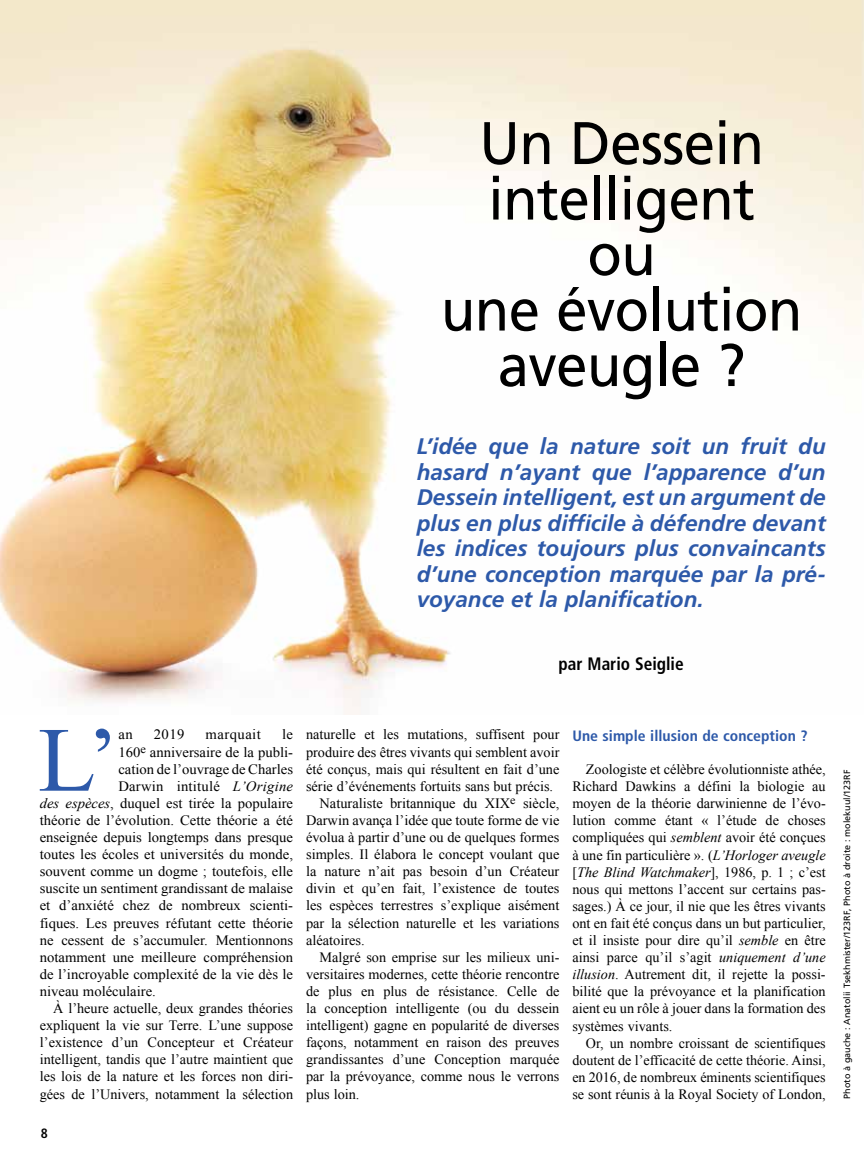
<style>
.page{position:relative;width:864px;height:1161px;background:#fff}
.page>*{position:absolute;margin:0;border:0;box-sizing:border-box;transform-origin:0 0}
.t1{font:91.8px "Times New Roman";color:#2d59a9}
.t2{font:60px/55.5px "Frutiger";letter-spacing:-.01em;color:#000;text-align:center;scale:.94 1}
.t3{font:italic 700 22.5px/25.5px "Frutiger";color:#2d59a9;text-align:justify}
.t4{font:700 condensed 18px "Frutiger";color:#000;scale:.96 1}
.t5{font:700 condensed 15px "Frutiger";color:#2d59a9;scale:1.05 1}
.t6{font:14.25px/17.1px "Times New Roman";color:#000;text-align:justify}
.t7{font:14.25px "Times New Roman";letter-spacing:.03em;color:#000}
.t8{font:700 condensed 13.5px "Frutiger";color:#000}
.t9{font:9px "Frutiger";color:#000}
.s1{font-style:italic}
.s2{color:#fff}
</style>
<div class="page">
<img style="left:0;top:0;width:864px;height:714px">
<h2 class="t2" style="left:441px;top:116px;width:386px">Un Dessein intelligent<br>ou<br>une évolution aveugle ?</h2>
<p class="t3" style="left:417px;top:434px;width:411px">L’idée que la nature soit un fruit du hasard n’ayant que l’apparence d’un Dessein intelligent, est un argument de plus en plus difficile à défendre devant les indices toujours plus convaincants d’une conception marquée par la pré&shy;voyance et la planification.</p>
<p class="t4" style="left:559px;top:653px;width:132px">par Mario Seiglie</p>
<h1 class="t1" style="left:38px;top:695px;width:82px">L’</h1>
<p class="t6" style="left:118px;top:726px;width:16px">an</p>
<p class="t6" style="left:154px;top:726px;width:32px">2019</p>
<p class="t7" style="left:206px;top:725px;width:57px">marquait</p>
<p class="t6" style="left:282px;top:726px;width:13px">le</p>
<p class="t6" style="left:118px;top:743px;width:176px">160<sup>e</sup> anniversaire de la publi-</p>
<p class="t6" style="left:118px;top:760px;width:176px">cation de l’ouvrage de Charles</p>
<p class="t6" style="left:118px;top:777px;width:176px">Darwin intitulé <span class="s1">L’Origine</span></p>
<p class="t6" style="left:40px;top:794px;width:255px"><span class="s1">des espèces</span>, duquel est tirée la populaire</p>
<p class="t6" style="left:40px;top:811px;width:255px">théorie de l’évolution. Cette théorie a été</p>
<p class="t6" style="left:40px;top:828px;width:255px">enseignée depuis longtemps dans presque</p>
<p class="t6" style="left:40px;top:845px;width:255px">toutes les écoles et universités du monde,</p>
<p class="t6" style="left:40px;top:862px;width:255px">souvent comme un dogme ; toutefois, elle</p>
<p class="t6" style="left:40px;top:880px;width:255px">suscite un sentiment grandissant de malaise</p>
<p class="t6" style="left:40px;top:897px;width:255px">et d’anxiété chez de nombreux scienti-</p>
<p class="t6" style="left:40px;top:914px;width:255px">fiques. Les preuves réfutant cette théorie</p>
<p class="t6" style="left:40px;top:931px;width:255px">ne cessent de s’accumuler. Mentionnons</p>
<p class="t6" style="left:40px;top:948px;width:255px">notamment une meilleure compréhension</p>
<p class="t6" style="left:40px;top:965px;width:255px">de l’incroyable complexité de la vie dès le</p>
<p class="t6" style="left:40px;top:982px;width:118px">niveau moléculaire.</p>
<p class="t6" style="left:53px;top:999px;width:241px">À l’heure actuelle, deux grandes théories</p>
<p class="t6" style="left:40px;top:1016px;width:255px">expliquent la vie sur Terre. L’une suppose</p>
<p class="t6" style="left:40px;top:1033px;width:255px">l’existence d’un Concepteur et Créateur</p>
<p class="t6" style="left:40px;top:1051px;width:255px">intelligent, tandis que l’autre maintient que</p>
<p class="t6" style="left:40px;top:1068px;width:255px">les lois de la nature et les forces non diri-</p>
<p class="t6" style="left:40px;top:1085px;width:255px">gées de l’Univers, notamment la sélection</p>
<p class="t8" style="left:41px;top:1126px;width:18px">8<span class="s2">8</span></p>
<p class="t6" style="left:306px;top:726px;width:255px">naturelle et les mutations, suffisent pour</p>
<p class="t6" style="left:306px;top:743px;width:255px">produire des êtres vivants qui semblent avoir</p>
<p class="t6" style="left:306px;top:760px;width:255px">été conçus, mais qui résultent en fait d’une</p>
<p class="t6" style="left:306px;top:777px;width:249px">série d’événements fortuits sans but précis.</p>
<p class="t6" style="left:320px;top:794px;width:241px">Naturaliste britannique du XIX<sup>e</sup> siècle,</p>
<p class="t6" style="left:306px;top:811px;width:255px">Darwin avança l’idée que toute forme de vie</p>
<p class="t6" style="left:306px;top:828px;width:255px">évolua à partir d’une ou de quelques formes</p>
<p class="t6" style="left:306px;top:845px;width:255px">simples. Il élabora le concept voulant que</p>
<p class="t6" style="left:306px;top:862px;width:255px">la nature n’ait pas besoin d’un Créateur</p>
<p class="t6" style="left:306px;top:880px;width:255px">divin et qu’en fait, l’existence de toutes</p>
<p class="t6" style="left:306px;top:897px;width:255px">les espèces terrestres s’explique aisément</p>
<p class="t6" style="left:306px;top:914px;width:255px">par la sélection naturelle et les variations</p>
<p class="t6" style="left:306px;top:931px;width:60px">aléatoires.</p>
<p class="t6" style="left:320px;top:948px;width:241px">Malgré son emprise sur les milieux uni-</p>
<p class="t6" style="left:306px;top:965px;width:255px">versitaires modernes, cette théorie rencontre</p>
<p class="t6" style="left:306px;top:982px;width:255px">de plus en plus de résistance. Celle de</p>
<p class="t6" style="left:306px;top:999px;width:255px">la conception intelligente (ou du dessein</p>
<p class="t6" style="left:306px;top:1016px;width:255px">intelligent) gagne en popularité de diverses</p>
<p class="t6" style="left:306px;top:1033px;width:255px">façons, notamment en raison des preuves</p>
<p class="t6" style="left:306px;top:1051px;width:255px">grandissantes d’une Conception marquée</p>
<p class="t6" style="left:306px;top:1068px;width:255px">par la prévoyance, comme nous le verrons</p>
<p class="t6" style="left:306px;top:1085px;width:55px">plus loin.</p>
<p class="t5" style="left:572px;top:727px;width:226px">Une simple illusion de conception ?</p>
<p class="t6" style="left:572px;top:760px;width:255px;text-indent:13px">Zoologiste et célèbre évolutionniste athée, Richard Dawkins a défini la biologie au moyen de la théorie darwinienne de l’évo&shy;lution comme étant « l’étude de choses compliquées qui <span class="s1">semblent</span> avoir été conçues à une fin particulière ». (<span class="s1">L’Horloger aveugle </span>[<span class="s1">The Blind Watchmaker</span>], 1986, p. 1 ; c’est nous qui mettons l’accent sur certains pas&shy;sages.) À ce jour, il nie que les êtres vivants ont en fait été conçus dans un but particulier, et il insiste pour dire qu’il <span class="s1">semble</span> en être ainsi parce qu’il s’agit <span class="s1">uniquement d’une illusion</span>. Autrement dit, il rejette la possi&shy;bilité que la prévoyance et la planification aient eu un rôle à jouer dans la formation des systèmes vivants.</p>
<p class="t6" style="left:572px;top:1034px;width:255px;text-indent:14px">Or, un nombre croissant de scientifiques doutent de l’efficacité de cette théorie. Ainsi, en 2016, de nombreux éminents scientifiques se sont réunis à la Royal Society of London,</p>
<p class="t9" style="left:842px;top:1099px;width:331px;rotate:-90deg">Photo à gauche : Anatolii Tsekhmister/123RF, Photo à droite : molekuul/123RF</p>
</div>
